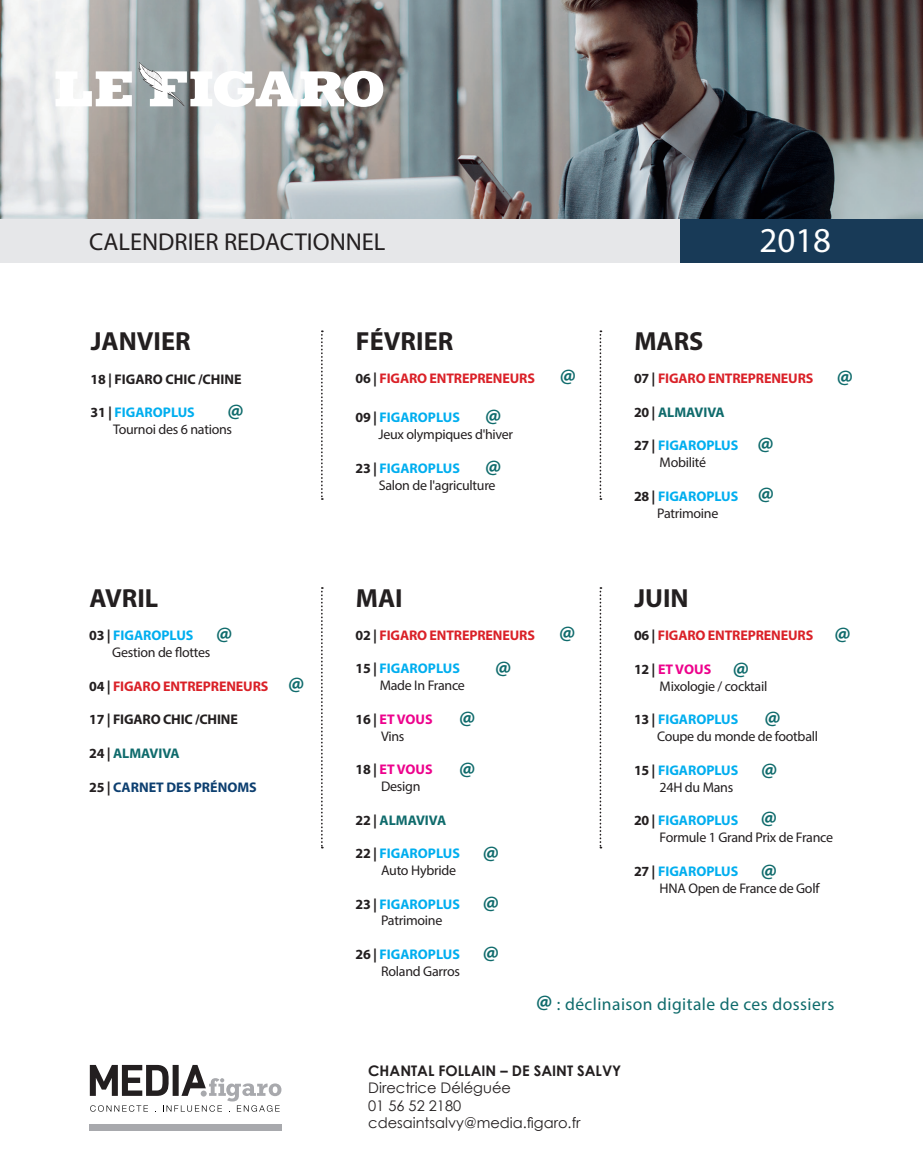
<style>
.page{position:relative;width:923px;height:1171px;background:#fff}
.page>*{position:absolute;margin:0;border:0;box-sizing:border-box;transform-origin:0 0}
.t1{font:35px "Myriad Hebrew";color:#fff}
.t2{font:700 26.25px "Myriad Pro";color:#231f20}
.t3{font:24.5px "Myriad Hebrew";color:#231f20}
.t4{font:700 21px "Myriad Pro";color:#0f6b6c}
.t5{font:17.5px "Myriad Pro";letter-spacing:.025em;color:#0f6b6c}
.t6{font:14.53px/17.5px "Century Gothic";color:#231f20}
.t7{font:700 14.53px "Century Gothic";color:#231f20}
.t8{font:14px/16.8px "Myriad Pro";letter-spacing:-.02em;color:#231f20}
.t9{font:700 14px "Myriad Pro";letter-spacing:-.01em;color:#da2128}
.t10{font:700 14px/16.8px "Myriad Pro";color:#00aeef;text-align:center}
.t11{font:700 14px "Myriad Pro";letter-spacing:-.01em;color:#231f20}
.t12{font:700 14px "Myriad Pro";color:#0f6b6c}
.t13{font:700 14px/16.8px "Myriad Pro";color:#ed028c;text-align:center}
.t14{font:700 14px "Myriad Pro";color:#0d3f70}
.s1{font-weight:700}
.s2{font-weight:700;color:#00aeef}
.s3{color:#231f20}
.s4{font-weight:400;color:#231f20}
.s5{font-weight:700;color:#ed028c}
.s6{font-weight:700;font-size:21px}
</style>
<div class="page">
<svg style="left:90px;top:1065px;width:191px;height:46px"></svg>
<div style="left:89px;top:1124px;width:193px;height:7px;background:#a8a9ad"></div>
<img style="left:0;top:0;width:923px;height:219px">
<div style="left:0;top:219px;width:681px;height:44px;background:#e6e7e9"></div>
<div style="left:681px;top:219px;width:242px;height:44px;background:#183a57"></div>
<svg style="left:321px;top:330px;width:2px;height:170px"></svg>
<svg style="left:321px;top:587px;width:2px;height:261px"></svg>
<svg style="left:599px;top:330px;width:2px;height:170px"></svg>
<svg style="left:599px;top:587px;width:2px;height:261px"></svg>
<svg style="left:56px;top:71px;width:76px;height:35px"></svg>
<svg style="left:138px;top:62px;width:245px;height:45px"></svg>
<h3 class="t3" style="left:89px;top:228px;width:298px">CALENDRIER REDACTIONNEL</h3>
<h1 class="t1" style="left:759px;top:221px;width:73px">2018</h1>
<h2 class="t2" style="left:91px;top:324px;width:101px">JANVIER</h2>
<p class="t11" style="left:91px;top:370px;width:153px">18 | FIGARO CHIC /CHINE</p>
<p class="t8" style="left:113px;top:404px;width:121px;text-indent:-22px"><span class="s1">31 |</span> <span class="s2">FIGAROPLUS<br></span>Tournoi des 6 nations</p>
<h3 class="t4" style="left:228px;top:398px;width:18px">@</h3>
<h2 class="t2" style="left:89px;top:581px;width:70px">AVRIL</h2>
<p class="t8" style="left:112px;top:627px;width:100px;text-indent:-23px"><span class="s1">03 |</span> <span class="s2">FIGAROPLUS<br></span>Gestion de flottes</p>
<p class="t9" style="left:89px;top:677px;width:181px"><span class="s3">04 |</span> FIGARO ENTREPRENEURS</p>
<p class="t11" style="left:89px;top:710px;width:150px">17 | FIGARO CHIC /CHINE</p>
<p class="t12" style="left:89px;top:744px;width:92px"><span class="s3">24 |</span> ALMAVIVA</p>
<p class="t14" style="left:89px;top:778px;width:169px"><span class="s3">25 |</span> CARNET DES PRÉNOMS</p>
<h3 class="t4" style="left:216px;top:621px;width:18px">@</h3>
<h3 class="t4" style="left:288px;top:671px;width:18px">@</h3>
<h2 class="t2" style="left:356px;top:324px;width:99px">FÉVRIER</h2>
<p class="t9" style="left:356px;top:369px;width:181px"><span class="s3">06 |</span> FIGARO ENTREPRENEURS</p>
<p class="t8" style="left:378px;top:409px;width:136px;text-indent:-23px"><span class="s1">09 |</span> <span class="s2">FIGAROPLUS<br></span>Jeux olympiques d'hiver</p>
<p class="t8" style="left:379px;top:459px;width:118px;text-indent:-23px"><span class="s1">23 |</span> <span class="s2">FIGAROPLUS<br></span>Salon de l'agriculture</p>
<h3 class="t4" style="left:485px;top:403px;width:18px">@</h3>
<h3 class="t4" style="left:485px;top:454px;width:18px">@</h3>
<h2 class="t2" style="left:634px;top:324px;width:71px">MARS</h2>
<p class="t9" style="left:634px;top:369px;width:181px"><span class="s3">07 |</span> FIGARO ENTREPRENEURS</p>
<p class="t12" style="left:634px;top:403px;width:92px"><span class="s3">20 |</span> ALMAVIVA</p>
<p class="t10" style="left:634px;top:437px;width:106px"><span class="s3">27 |</span> FIGAROPLUS<br><span class="s4">Mobilité</span></p>
<p class="t10" style="left:634px;top:487px;width:106px"><span class="s3">28 |</span> FIGAROPLUS<br><span class="s4">Patrimoine</span></p>
<h3 class="t4" style="left:560px;top:363px;width:18px">@</h3>
<h3 class="t4" style="left:836px;top:365px;width:18px">@</h3>
<h3 class="t4" style="left:757px;top:431px;width:18px">@</h3>
<h3 class="t4" style="left:758px;top:481px;width:18px">@</h3>
<h2 class="t2" style="left:356px;top:581px;width:48px">MAI</h2>
<p class="t9" style="left:356px;top:626px;width:181px"><span class="s3">02 |</span> FIGARO ENTREPRENEURS</p>
<p class="t8" style="left:380px;top:660px;width:87px;text-indent:-24px"><span class="s1">15 |</span> <span class="s2">FIGAROPLUS<br></span>Made In France</p>
<p class="t13" style="left:356px;top:710px;width:79px"><span class="s3">16 |</span> ET VOUS<br><span class="s4">Vins</span></p>
<p class="t13" style="left:381px;top:760px;width:53px;text-align:left;text-indent:-25px"><span class="s3">18 |</span> ET VOUS<br><span class="s4">Design</span></p>
<p class="t12" style="left:356px;top:811px;width:92px"><span class="s3">22 |</span> ALMAVIVA</p>
<p class="t8" style="left:356px;top:845px;width:106px;text-align:right"><span class="s1">22 |</span> <span class="s2">FIGAROPLUS<br></span>Auto Hybride</p>
<p class="t10" style="left:356px;top:895px;width:106px"><span class="s3">23 |</span> FIGAROPLUS<br><span class="s4">Patrimoine</span></p>
<p class="t8" style="left:356px;top:946px;width:106px;text-align:right"><span class="s1">26 |</span> <span class="s2">FIGAROPLUS<br></span>Roland Garros</p>
<h3 class="t4" style="left:495px;top:656px;width:18px">@</h3>
<h3 class="t4" style="left:459px;top:705px;width:18px">@</h3>
<h3 class="t4" style="left:459px;top:756px;width:18px">@</h3>
<h3 class="t4" style="left:483px;top:840px;width:18px">@</h3>
<h3 class="t4" style="left:483px;top:890px;width:18px">@</h3>
<h3 class="t4" style="left:483px;top:940px;width:18px">@</h3>
<h2 class="t2" style="left:634px;top:581px;width:56px">JUIN</h2>
<p class="t9" style="left:634px;top:626px;width:181px"><span class="s3">06 |</span> FIGARO ENTREPRENEURS</p>
<p class="t8" style="left:659px;top:661px;width:109px;text-indent:-25px"><span class="s1">12 |</span> <span class="s5">ET VOUS<br></span>Mixologie / cocktail</p>
<p class="t8" style="left:657px;top:711px;width:163px;text-indent:-23px"><span class="s1">13 |</span> <span class="s2">FIGAROPLUS<br></span>Coupe du monde de football</p>
<p class="t10" style="left:659px;top:761px;width:80px;text-align:left;text-indent:-25px"><span class="s3">15 |</span> FIGAROPLUS<br><span class="s4">24H du Mans</span></p>
<p class="t8" style="left:659px;top:812px;width:175px;text-indent:-25px"><span class="s1">20 |</span> <span class="s2">FIGAROPLUS<br></span>Formule 1 Grand Prix de France</p>
<p class="t8" style="left:659px;top:862px;width:161px;text-indent:-25px"><span class="s1">27 |</span> <span class="s2">FIGAROPLUS<br></span>HNA Open de France de Golf</p>
<h3 class="t4" style="left:559px;top:620px;width:18px">@</h3>
<h3 class="t4" style="left:834px;top:621px;width:18px">@</h3>
<h3 class="t4" style="left:733px;top:656px;width:18px">@</h3>
<h3 class="t4" style="left:764px;top:705px;width:18px">@</h3>
<h3 class="t4" style="left:761px;top:757px;width:18px">@</h3>
<h3 class="t4" style="left:760px;top:805px;width:18px">@</h3>
<h3 class="t4" style="left:760px;top:858px;width:18px">@</h3>
<p class="t5" style="left:536px;top:993px;width:300px"><span class="s6">@</span> : déclinaison digitale de ces dossiers</p>
<p class="t7" style="left:368px;top:1059px;width:255px">CHANTAL FOLLAIN – DE SAINT SALVY</p>
<p class="t6" style="left:368px;top:1079px;width:214px">Directrice Déléguée<br>01 56 52 2180 cdesaintsalvy@media.figaro.fr</p>
</div>
